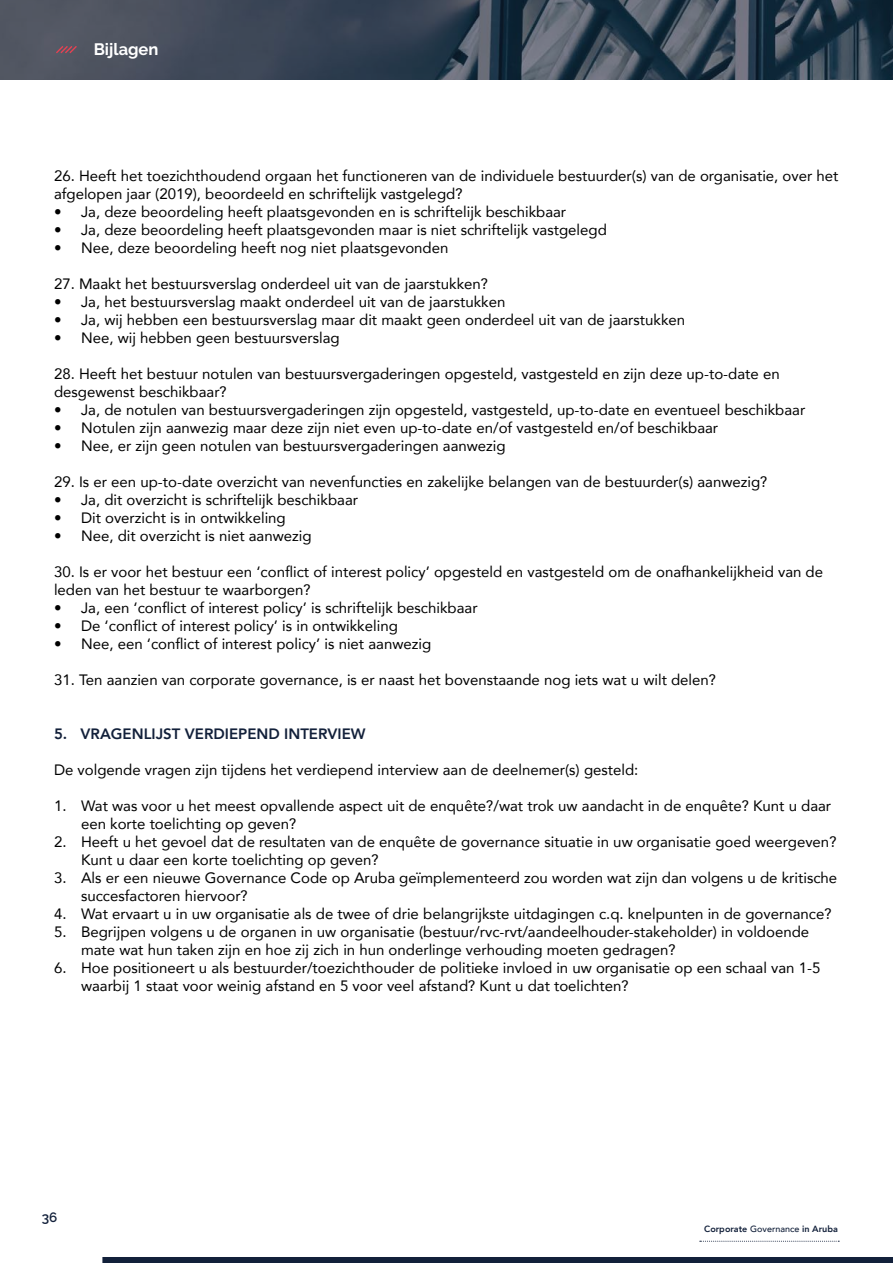
<style>
.page{position:relative;width:893px;height:1263px;background:#fff}
.page>*{position:absolute;margin:0;border:0;box-sizing:border-box;transform-origin:0 0}
.t1{font:700 16.5px "Raleway";color:#fff}
.t2{font:15px/18px "Avenir";color:#000}
.t3{font:800 15px "Avenir";color:#12203a}
.t4{font:600 13.5px "Raleway";color:#12203a}
.t5{font:800 9px "Avenir";color:#12203a}
.s1{font-weight:500}
</style>
<div class="page">
<svg style="left:700px;top:1241px;width:139px;height:1px"></svg>
<div style="left:102px;top:1257px;width:791px;height:6px;background:#12203a"></div>
<img style="left:0;top:0;width:893px;height:79px">
<svg style="left:54px;top:44px;width:24px;height:11px"></svg>
<p class="t1" style="left:94px;top:40px;width:66px">Bijlagen</p>
<p class="t2" style="left:54px;top:166px;width:786px">26. Heeft het toezichthoudend orgaan het functioneren van de individuele bestuurder(s) van de organisatie, over het afgelopen jaar (2019), beoordeeld en schriftelijk vastgelegd?</p>
<p class="t2" style="left:54px;top:202px;width:514px">• Ja, deze beoordeling heeft plaatsgevonden en is schriftelijk beschikbaar</p>
<p class="t2" style="left:54px;top:220px;width:554px">• Ja, deze beoordeling heeft plaatsgevonden maar is niet schriftelijk vastgelegd</p>
<p class="t2" style="left:54px;top:238px;width:396px">• Nee, deze beoordeling heeft nog niet plaatsgevonden</p>
<p class="t2" style="left:54px;top:274px;width:436px">27. Maakt het bestuursverslag onderdeel uit van de jaarstukken?</p>
<p class="t2" style="left:54px;top:292px;width:453px">• Ja, het bestuursverslag maakt onderdeel uit van de jaarstukken</p>
<p class="t2" style="left:54px;top:310px;width:633px">• Ja, wij hebben een bestuursverslag maar dit maakt geen onderdeel uit van de jaarstukken</p>
<p class="t2" style="left:54px;top:328px;width:287px">• Nee, wij hebben geen bestuursverslag</p>
<p class="t2" style="left:54px;top:364px;width:727px">28. Heeft het bestuur notulen van bestuursvergaderingen opgesteld, vastgesteld en zijn deze up-to-date en desgewenst beschikbaar?</p>
<p class="t2" style="left:54px;top:400px;width:753px">• Ja, de notulen van bestuursvergaderingen zijn opgesteld, vastgesteld, up-to-date en eventueel beschikbaar</p>
<p class="t2" style="left:54px;top:418px;width:666px">• Notulen zijn aanwezig maar deze zijn niet even up-to-date en/of vastgesteld en/of beschikbaar</p>
<p class="t2" style="left:54px;top:436px;width:453px">• Nee, er zijn geen notulen van bestuursvergaderingen aanwezig</p>
<p class="t2" style="left:54px;top:472px;width:715px">29. Is er een up-to-date overzicht van nevenfuncties en zakelijke belangen van de bestuurder(s) aanwezig?</p>
<p class="t2" style="left:54px;top:490px;width:306px">• Ja, dit overzicht is schriftelijk beschikbaar</p>
<p class="t2" style="left:54px;top:508px;width:233px">• Dit overzicht is in ontwikkeling</p>
<p class="t2" style="left:54px;top:526px;width:259px">• Nee, dit overzicht is niet aanwezig</p>
<p class="t2" style="left:54px;top:562px;width:771px">30. Is er voor het bestuur een ‘conflict of interest policy’ opgesteld en vastgesteld om de onafhankelijkheid van de leden van het bestuur te waarborgen?</p>
<p class="t2" style="left:54px;top:598px;width:425px">• Ja, een ‘conflict of interest policy’ is schriftelijk beschikbaar</p>
<p class="t2" style="left:54px;top:616px;width:345px">• De ‘conflict of interest policy’ is in ontwikkeling</p>
<p class="t2" style="left:54px;top:634px;width:379px">• Nee, een ‘conflict of interest policy’ is niet aanwezig</p>
<p class="t2" style="left:54px;top:670px;width:664px">31. Ten aanzien van corporate governance, is er naast het bovenstaande nog iets wat u wilt delen?</p>
<p class="t3" style="left:54px;top:722px;width:313px">5. VRAGENLIJST VERDIEPEND INTERVIEW</p>
<p class="t2" style="left:54px;top:760px;width:586px">De volgende vragen zijn tijdens het verdiepend interview aan de deelnemer(s) gesteld:</p>
<p class="t2" style="left:81px;top:796px;width:752px;text-indent:-27px">1. Wat was voor u het meest opvallende aspect uit de enquête?/wat trok uw aandacht in de enquête? Kunt u daar een korte toelichting op geven?</p>
<p class="t2" style="left:81px;top:832px;width:757px;text-indent:-27px">2. Heeft u het gevoel dat de resultaten van de enquête de governance situatie in uw organisatie goed weergeven?<br>Kunt u daar een korte toelichting op geven?</p>
<p class="t2" style="left:81px;top:868px;width:758px;text-indent:-27px">3. Als er een nieuwe Governance Code op Aruba geïmplementeerd zou worden wat zijn dan volgens u de kritische succesfactoren hiervoor?</p>
<p class="t2" style="left:54px;top:904px;width:779px">4. Wat ervaart u in uw organisatie als de twee of drie belangrijkste uitdagingen c.q. knelpunten in de governance?</p>
<p class="t2" style="left:81px;top:922px;width:730px;text-indent:-27px">5. Begrijpen volgens u de organen in uw organisatie (bestuur/rvc-rvt/aandeelhouder-stakeholder) in voldoende mate wat hun taken zijn en hoe zij zich in hun onderlinge verhouding moeten gedragen?</p>
<p class="t2" style="left:81px;top:958px;width:741px;text-indent:-27px">6. Hoe positioneert u als bestuurder/toezichthouder de politieke invloed in uw organisatie op een schaal van 1-5 waarbij 1 staat voor weinig afstand en 5 voor veel afstand? Kunt u dat toelichten?</p>
<p class="t4" style="left:42px;top:1209px;width:17px">36</p>
<p class="t5" style="left:704px;top:1221px;width:135px">Corporate <span class="s1">Governance</span> in Aruba</p>
</div>
